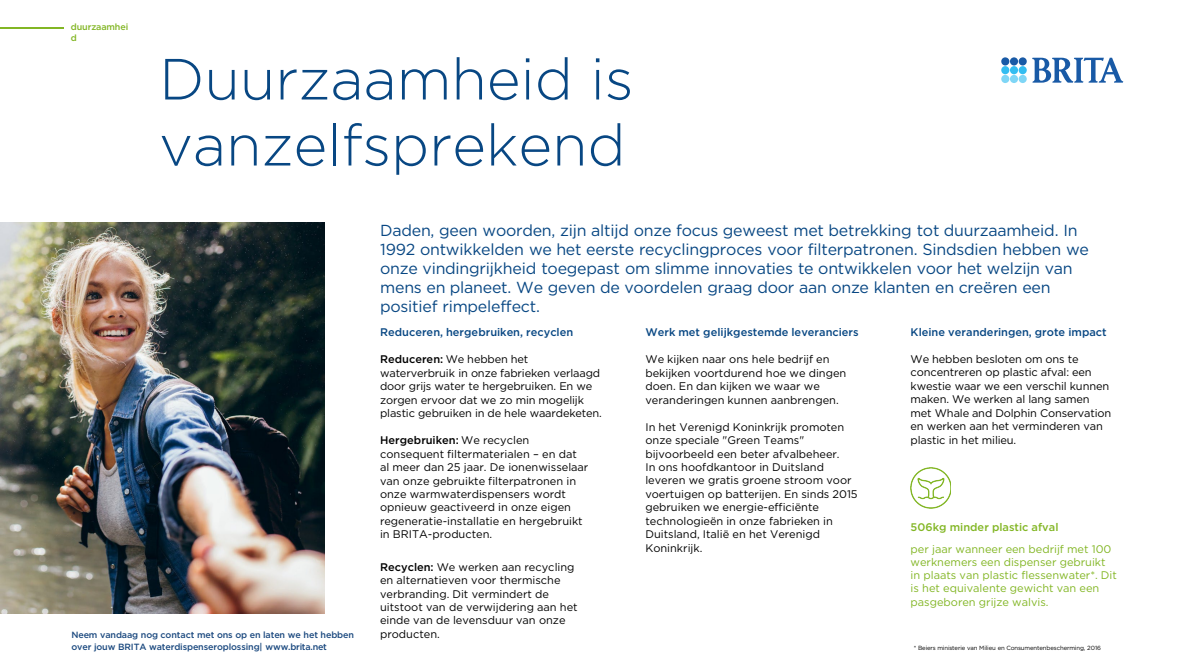
<style>
.page{position:relative;width:1191px;height:670px;background:#fff}
.page>*{position:absolute;margin:0;border:0;box-sizing:border-box;transform-origin:0 0}
.t1{font:300 58px/66px "Gotham";color:#084783}
.t2{font:16px/19px "Gotham";letter-spacing:-.015em;color:#084783}
.t3{font:11px/13.5px "Gotham";letter-spacing:-.005em;color:#000}
.t4{font:11px/13.2px "Gotham";color:#82b624}
.t5{font:500 11px "Gotham";color:#084783}
.t6{font:500 11px "Gotham";color:#82b624}
.t7{font:500 9px/12px "Gotham";letter-spacing:-.015em;color:#1b497f}
.t8{font:500 9px/10.8px "Gotham";letter-spacing:-.015em;color:#82b624}
.t9{font:6px "Gotham";letter-spacing:-.02em;color:#000}
.s1{font-weight:500}
</style>
<div class="page">
<img style="left:910px;top:468px;width:41px;height:41px">
<img style="left:0;top:223px;width:324px;height:390px">
<hr style="left:0;top:27px;width:64px;height:1px;background:#82b624">
<div style="left:1019px;top:75px;width:8px;height:8px;background:#7fd6f6;border-radius:50%"></div>
<div style="left:1010px;top:75px;width:8px;height:8px;background:#7fd6f6;border-radius:50%"></div>
<div style="left:1001px;top:75px;width:8px;height:8px;background:#7fd6f6;border-radius:50%"></div>
<div style="left:1019px;top:57px;width:8px;height:9px;background:#195aa6;border-radius:50%"></div>
<div style="left:1010px;top:57px;width:8px;height:9px;background:#195aa6;border-radius:50%"></div>
<div style="left:1001px;top:57px;width:8px;height:9px;background:#195aa6;border-radius:50%"></div>
<div style="left:1019px;top:66px;width:8px;height:8px;background:#33bdf1;border-radius:50%"></div>
<div style="left:1010px;top:66px;width:8px;height:8px;background:#33bdf1;border-radius:50%"></div>
<div style="left:1001px;top:66px;width:8px;height:8px;background:#33bdf1;border-radius:50%"></div>
<svg style="left:1032px;top:58px;width:91px;height:25px"></svg>
<p class="t8" style="left:71px;top:21px;width:59px">duurzaamhei d</p>
<h1 class="t1" style="left:159px;top:44px;width:476px">Duurzaamheid is vanzelfsprekend</h1>
<p class="t2" style="left:380px;top:220px;width:710px">Daden, geen woorden, zijn altijd onze focus geweest met betrekking tot duurzaamheid. In 1992 ontwikkelden we het eerste recyclingproces voor filterpatronen. Sindsdien hebben we onze vindingrijkheid toegepast om slimme innovaties te ontwikkelen voor het welzijn van mens en planeet. We geven de voordelen graag door aan onze klanten en creëren een positief rimpeleffect.</p>
<p class="t7" style="left:71px;top:628px;width:284px">Neem vandaag nog contact met ons op en laten we het hebben over jouw BRITA waterdispenseroplossing| www.brita.net</p>
<p class="t5" style="left:380px;top:325px;width:195px">Reduceren, hergebruiken, recyclen</p>
<p class="t3" style="left:380px;top:352px;width:223px"><span class="s1">Reduceren:</span> We hebben het waterverbruik in onze fabrieken verlaagd door grijs water te hergebruiken. En we zorgen ervoor dat we zo min mogelijk plastic gebruiken in de hele waardeketen.</p>
<p class="t3" style="left:380px;top:433px;width:210px"><span class="s1">Hergebruiken:</span> We recyclen consequent filtermaterialen – en dat al meer dan 25 jaar. De ionenwisselaar van onze gebruikte filterpatronen in onze warmwaterdispensers wordt opnieuw geactiveerd in onze eigen regeneratie-installatie en hergebruikt in BRITA-producten.</p>
<p class="t3" style="left:380px;top:560px;width:199px"><span class="s1">Recyclen:</span> We werken aan recycling en alternatieven voor thermische verbranding. Dit vermindert de uitstoot van de verwijdering aan het einde van de levensduur van onze producten.</p>
<p class="t5" style="left:645px;top:325px;width:215px">Werk met gelijkgestemde leveranciers</p>
<p class="t3" style="left:645px;top:352px;width:202px">We kijken naar ons hele bedrijf en bekijken voortdurend hoe we dingen doen. En dan kijken we waar we veranderingen kunnen aanbrengen.</p>
<p class="t3" style="left:645px;top:420px;width:214px">In het Verenigd Koninkrijk promoten onze speciale "Green Teams" bijvoorbeeld een beter afvalbeheer.<br>In ons hoofdkantoor in Duitsland leveren we gratis groene stroom voor voertuigen op batterijen. En sinds 2015 gebruiken we energie-efficiënte technologieën in onze fabrieken in<br>Duitsland, Italië en het Verenigd<br>Koninkrijk.</p>
<p class="t5" style="left:911px;top:325px;width:198px">Kleine veranderingen, grote impact</p>
<p class="t3" style="left:911px;top:352px;width:202px">We hebben besloten om ons te concentreren op plastic afval: een kwestie waar we een verschil kunnen maken. We werken al lang samen met Whale and Dolphin Conservation en werken aan het verminderen van plastic in het milieu.</p>
<p class="t6" style="left:911px;top:520px;width:149px">506kg minder plastic afval</p>
<p class="t4" style="left:911px;top:542px;width:208px">per jaar wanneer een bedrijf met 100 werknemers een dispenser gebruikt in plaats van plastic flessenwater*. Dit is het equivalente gewicht van een pasgeboren grijze walvis.</p>
<p class="t9" style="left:914px;top:644px;width:189px">* Beiers ministerie van Milieu en Consumentenbescherming, 2016</p>
</div>
